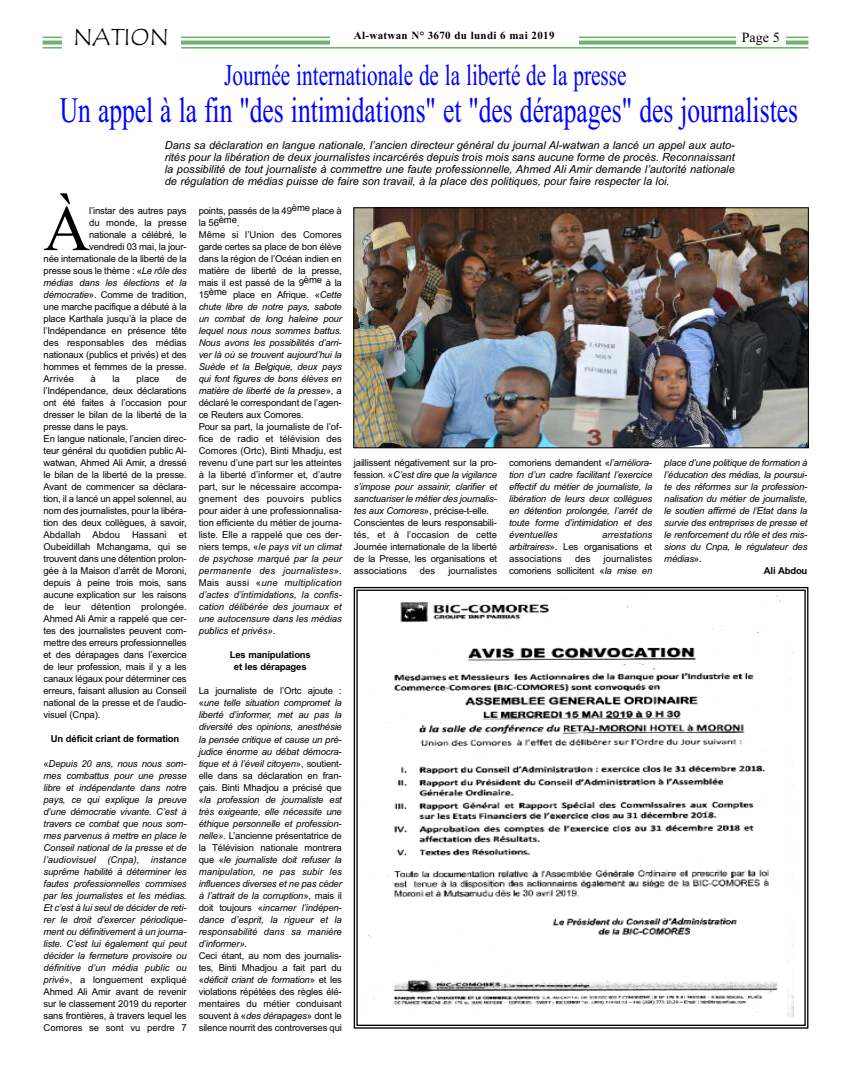
<style>
.page{position:relative;width:851px;height:1078px;background:#fff}
.page>*{position:absolute;margin:0;border:0;box-sizing:border-box;transform-origin:0 0}
.t1{font:64.6px "Times New Roman";color:#000}
.t2{font:35.9px "Times New Roman";color:#00f;scale:.71 1}
.t3{font:29.9px "Times New Roman";color:#00f;scale:.71 1}
.t4{font:24px "Tempus Sans ITC";color:#000}
.t5{font:14px "Times New Roman";color:#000}
.t6{font:italic 11px/12px "Arial";color:#000;text-align:justify}
.t7{font:700 11px "Times New Roman";letter-spacing:.03em;color:#000}
.t8{font:9.5px/12px "Arial";letter-spacing:-.015em;color:#000}
.t9{font:italic 9.5px/12px "Arial";letter-spacing:-.015em;color:#000;text-align:justify}
.t10{font:700 9.5px/12px "Arial";letter-spacing:-.015em;color:#000;text-align:center}
.t11{font:9.5px "Arial";letter-spacing:.005em;color:#000}
.s1{font-style:italic}
.s2{font-style:normal}
</style>
<div class="page">
<hr style="left:43px;top:37px;width:765px;height:1px;background:#6fb16d">
<svg style="left:43px;top:41px;width:765px;height:4px"></svg>
<hr style="left:43px;top:47px;width:765px;height:2px;background:#6fb16d">
<div style="left:62px;top:23px;width:118px;height:31px;background:#fff"></div>
<div style="left:329px;top:31px;width:249px;height:16px;background:#fff"></div>
<div style="left:735px;top:31px;width:50px;height:16px;background:#fff"></div>
<img style="left:355px;top:210px;width:451px;height:236px">
<div style="left:353px;top:208px;width:455px;height:240px;border:1px solid #000"></div>
<img style="left:368px;top:595px;width:425px;height:420px">
<h3 class="t4" style="left:73px;top:23px;width:98px">NATION</h3>
<p class="t7" style="left:353px;top:29px;width:202px">Al-watwan N° 3670 du lundi 6 mai 2019</p>
<h3 class="t5" style="left:741px;top:29px;width:40px">Page 5</h3>
<h3 class="t3" style="left:224px;top:57px;width:568px">Journée internationale de la liberté de la presse</h3>
<h2 class="t2" style="left:60px;top:89px;width:1040px">Un appel à la fin "des intimidations" et "des dérapages" des journalistes</h2>
<p class="t6" style="left:165px;top:139px;width:571px">Dans sa déclaration en langue nationale, l’ancien directeur général du journal Al-watwan a lancé un appel aux auto&shy;rités pour la libération de deux journalistes incarcérés depuis trois mois sans aucune forme de procès. Reconnaissant la possibilité de tout journaliste à commettre une faute professionnelle, Ahmed Ali Amir demande l’autorité nationale de régulation de médias puisse de faire son travail, à la place des politiques, pour faire respecter la loi.</p>
<h1 class="t1" style="left:44px;top:190px;width:48px">À</h1>
<p class="t8" style="left:89px;top:205px;width:99px">l’instar des autres pays</p>
<p class="t8" style="left:89px;top:217px;width:99px">du monde, la presse</p>
<p class="t8" style="left:89px;top:229px;width:99px">nationale a célébré, le</p>
<p class="t8" style="left:89px;top:241px;width:99px">vendredi 03 mai, la jour-</p>
<p class="t8" style="left:44px;top:253px;width:145px">née internationale de la liberté de la</p>
<p class="t8" style="left:44px;top:265px;width:145px">presse sous le thème : «<span class="s1">Le rôle des</span></p>
<p class="t9" style="left:44px;top:277px;width:145px">médias dans les élections et la</p>
<p class="t8" style="left:44px;top:289px;width:145px"><span class="s1">démocratie</span>». Comme de tradition,</p>
<p class="t8" style="left:44px;top:301px;width:145px">une marche pacifique a débuté à la</p>
<p class="t8" style="left:44px;top:313px;width:145px">place Karthala jusqu’à la place de</p>
<p class="t8" style="left:44px;top:325px;width:145px">l’Indépendance en présence tête</p>
<p class="t11" style="left:44px;top:337px;width:145px">des responsables des médias</p>
<p class="t8" style="left:44px;top:349px;width:145px">nationaux (publics et privés) et des</p>
<p class="t8" style="left:44px;top:361px;width:145px">hommes et femmes de la presse.</p>
<p class="t11" style="left:44px;top:373px;width:32px">Arrivée</p>
<p class="t8" style="left:91px;top:373px;width:7px">à</p>
<p class="t8" style="left:112px;top:373px;width:9px">la</p>
<p class="t8" style="left:136px;top:373px;width:24px">place</p>
<p class="t8" style="left:44px;top:373px;width:145px;text-indent:132px">de l’Indépendance, deux déclarations ont été faites à l’occasion pour dresser le bilan de la liberté de la presse dans le pays.<br>En langue nationale, l’ancien direc&shy;teur général du quotidien public Al&shy;watwan, Ahmed Ali Amir, a dressé le bilan de la liberté de la presse.<br>Avant de commencer sa déclara&shy;tion, il a lancé un appel solennel, au nom des journalistes, pour la libéra&shy;tion des deux collègues, à savoir,<br>Abdallah Abdou</p>
<p class="t11" style="left:132px;top:529px;width:36px">Hassani</p>
<p class="t8" style="left:44px;top:529px;width:145px;text-align:justify;text-indent:135px">et Oubeidillah Mchangama, qui se trouvent dans une détention prolon&shy;gée à la Maison d’arrêt de Moroni, depuis à peine trois mois, sans aucune explication sur les raisons de leur détention prolongée.<br>Ahmed Ali Amir a rappelé que cer&shy;tes des journalistes peuvent com&shy;mettre des erreurs professionnelles et des dérapages dans l’exercice de leur profession, mais il y a les canaux légaux pour déterminer ces erreurs, faisant allusion au Conseil national de la presse et de l’audio&shy;visuel (Cnpa).</p>
<p class="t10" style="left:51px;top:733px;width:130px">Un déficit criant de formation</p>
<p class="t9" style="left:43px;top:757px;width:145px"><span class="s2">«</span>Depuis 20 ans, nous nous som&shy;mes combattus pour une presse libre et indépendante dans notre pays, ce qui explique la preuve d’une démocratie vivante. C’est à travers ce combat que nous som&shy;mes parvenus à mettre en place le Conseil national de la presse et de l’audiovisuel (Cnpa), instance suprême habilité à déterminer les fautes professionnelles commises par les journalistes et les médias.<br>Et c’est à lui seul de décider de reti&shy;rer le droit d’exercer périodique&shy;ment ou définitivement à un journa&shy;liste. C’est lui également qui peut décider la fermeture provisoire ou définitive d’un média public ou privé<span class="s2">», a longuement expliqué Ahmed Ali Amir avant de revenir sur le classement 2019 du reporter sans frontières, à travers lequel les Comores se sont vu perdre 7</span></p>
<p class="t8" style="left:199px;top:205px;width:145px">points, passés de la 49ème place à la 56ème.<br>Même si l’Union des Comores garde certes sa place de bon élève dans la région de l’Océan indien en matière de liberté de la presse, mais il est passé de la 9ème à la<br>15ème place en Afrique. «<span class="s1">Cette chute libre de notre pays, sabote un combat de long haleine pour lequel nous nous sommes battus.<br>Nous avons les possibilités d’arri&shy;ver là où se trouvent aujourd’hui la<br>Suède et la Belgique, deux pays qui font figures de bons élèves en matière de liberté de la presse</span>», a déclaré le correspondant de l’agen&shy;ce Reuters aux Comores.<br>Pour sa part, la journaliste de l’of&shy;fice de radio et télévision des<br>Comores (Ortc), Binti Mhadju, est revenu d’une part sur les atteintes à la liberté d’informer et, d’autre part, sur le nécessaire accompa&shy;gnement des pouvoirs publics pour aider à une professionnalisa&shy;tion efficiente du métier de journa&shy;liste. Elle a rappelé que ces der&shy;niers temps, «<span class="s1">le pays vit un climat de psychose marqué par la peur permanente des journalistes</span>».<br>Mais aussi «<span class="s1">une multiplication d’actes d’intimidations, la confis&shy;cation délibérée des journaux et une autocensure dans les médias publics et privés»</span>.</p>
<p class="t10" style="left:230px;top:649px;width:83px">Les manipulations et les dérapages</p>
<p class="t9" style="left:199px;top:685px;width:145px"><span class="s2">La journaliste de l’Ortc ajoute : «</span>une telle situation compromet la liberté d’informer, met au pas la diversité des opinions, anesthésie la pensée critique et cause un pré&shy;judice énorme au débat démocra&shy;tique et à l’éveil citoyen<span class="s2">», soutient&shy;elle dans sa déclaration en fran&shy;çais. Binti Mhadjou a précisé que «</span>la profession de journaliste est très exigeante, elle nécessite une éthique personnelle et profession&shy;nelle»<span class="s2">. L’ancienne présentatrice de la Télévision nationale montrera que «</span>le journaliste doit refuser la manipulation, ne pas subir les influences diverses et ne pas céder à l’attrait de la corruption<span class="s2">», mais il doit toujours «</span>incarner l’indépen&shy;dance d’esprit, la rigueur et la responsabilité dans sa manière d’informer».</p>
<p class="t8" style="left:199px;top:949px;width:145px;text-align:justify">Ceci étant, au nom des journalis&shy;tes, Binti Mhadjou a fait part du «<span class="s1">déficit criant de formation</span>» et les violations répétées des règles élé&shy;mentaires du métier conduisant souvent à «<span class="s1">des dérapages</span>» dont le silence nourrit des controverses qui</p>
<p class="t8" style="left:354px;top:457px;width:145px">jaillissent négativement sur la pro&shy;fession. «<span class="s1">C’est dire que la vigilance s’impose pour assainir, clarifier et sanctuariser le métier des journalis&shy;tes aux Comores</span>», précise-t-elle.<br>Conscientes de leurs responsabili&shy;tés, et à l’occasion de cette Journée internationale de la liberté de la Presse, les organisations et associations</p>
<p class="t8" style="left:420px;top:565px;width:17px">des</p>
<p class="t11" style="left:448px;top:565px;width:50px">journalistes</p>
<p class="t9" style="left:509px;top:457px;width:145px"><span class="s2">comoriens demandent «</span>l’améliora&shy;tion d’un cadre facilitant l’exercice effectif du métier de journaliste, la libération de leurs deux collègues en détention prolongée, l’arrêt de toute forme d’intimidation et des éventuelles</p>
<p class="t8" style="left:509px;top:529px;width:145px;text-align:justify;text-indent:93px"><span class="s1">arrestations arbitraires</span>». Les organisations et associations</p>
<p class="t8" style="left:509px;top:553px;width:145px;text-align:right">journalistes<br>comoriens sollicitent «<span class="s1">la mise en</span></p>
<p class="t8" style="left:575px;top:553px;width:17px">des</p>
<p class="t9" style="left:664px;top:457px;width:145px">place d’une politique de formation à</p>
<p class="t9" style="left:664px;top:469px;width:144px">l’éducation des médias, la poursui-</p>
<p class="t9" style="left:664px;top:481px;width:144px">te des réformes sur la profession-</p>
<p class="t9" style="left:664px;top:493px;width:145px">nalisation du métier de journaliste,</p>
<p class="t9" style="left:664px;top:505px;width:145px">le soutien affirmé de l’Etat dans la</p>
<p class="t9" style="left:664px;top:517px;width:145px">survie des entreprises de presse et</p>
<p class="t9" style="left:664px;top:529px;width:144px">le renforcement du rôle et des mis-</p>
<p class="t9" style="left:664px;top:541px;width:145px">sions du Cnpa, le régulateur des</p>
<p class="t9" style="left:664px;top:553px;width:39px">médias<span class="s2">».</span></p>
<p class="t10" style="left:763px;top:565px;width:45px">Ali Abdou</p>
</div>
